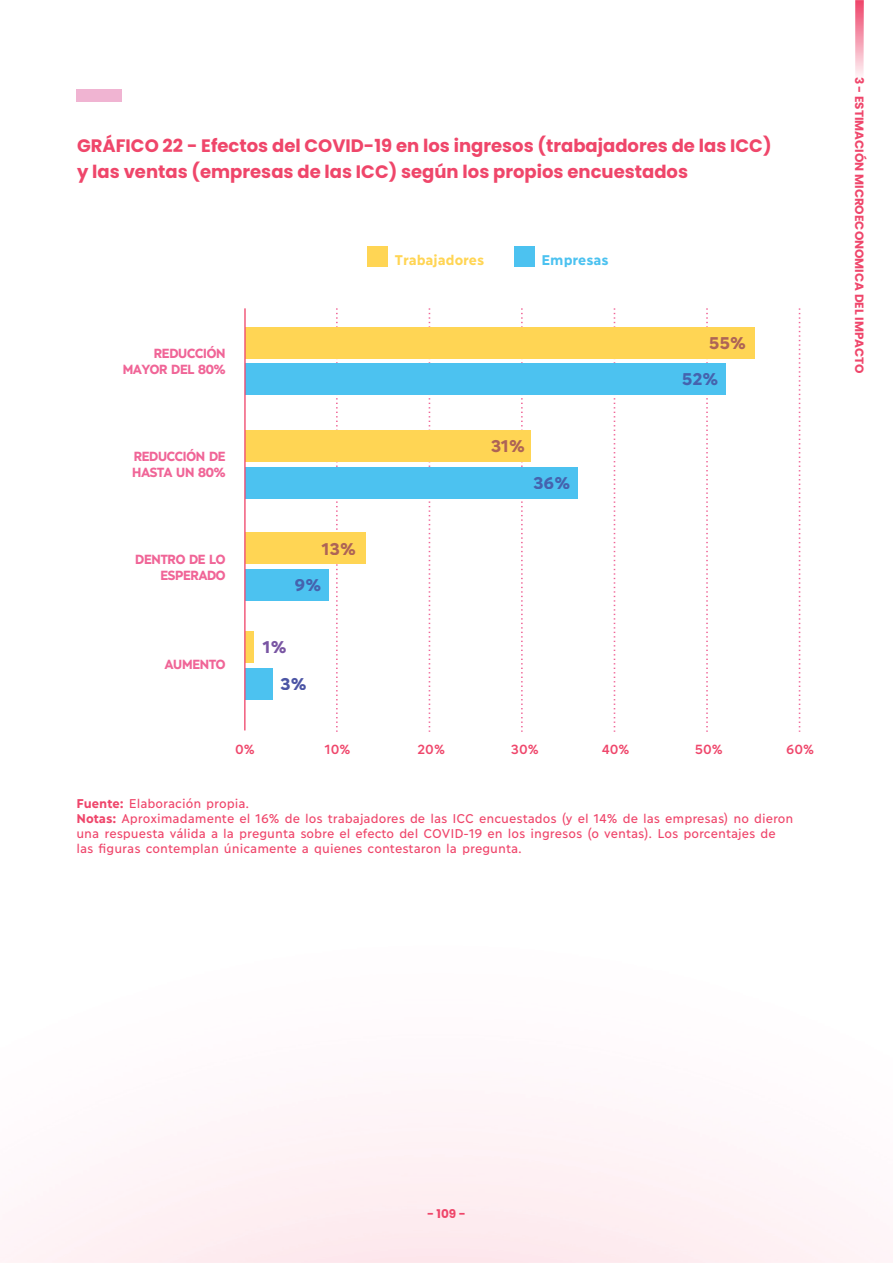
<style>
.page{position:relative;width:893px;height:1263px;background:#fff}
.page>*{position:absolute;margin:0;border:0;box-sizing:border-box;transform-origin:0 0}
.t1{font:700 18px/25.5px "Poppins";color:#ef466a}
.t2{font:700 16.95px "Ilisarniq";color:#ae6456}
.t3{font:700 16.95px "Ilisarniq";color:#4563ae}
.t4{font:700 16.95px "Ilisarniq";color:#7955a3}
.t5{font:700 16.95px "Ilisarniq";color:#4c55a5}
.t6{font:700 14.1px "Ilisarniq";color:#ffd554}
.t7{font:700 14.1px "Ilisarniq";color:#4cc2f0}
.t8{font:700 13.2px/15.9px "Ilisarniq";letter-spacing:-.065em;color:#f06597;text-align:right}
.t9{font:600 13.2px "Ilisarniq";color:#ef466b}
.t10{font:12.75px/15.1px "Ilisarniq";color:#ef466b}
.t11{font:700 12px "Poppins";color:#ef466b}
.t12{font:700 12px "Poppins";color:#ef466a}
.s1{font-weight:700}
</style>
<div class="page">
<svg style="left:855px;top:0;width:9px;height:77px"></svg>
<img style="left:0;top:434px;width:893px;height:829px">
<svg style="left:706px;top:308px;width:2px;height:424px"></svg>
<svg style="left:614px;top:308px;width:1px;height:424px"></svg>
<svg style="left:521px;top:308px;width:2px;height:424px"></svg>
<svg style="left:429px;top:308px;width:1px;height:424px"></svg>
<svg style="left:336px;top:308px;width:2px;height:424px"></svg>
<div style="left:245px;top:327px;width:510px;height:31px;background:#ffd554"></div>
<div style="left:245px;top:364px;width:481px;height:31px;background:#4cc2f0"></div>
<svg style="left:799px;top:308px;width:1px;height:424px"></svg>
<div style="left:245px;top:430px;width:286px;height:31px;background:#ffd554"></div>
<div style="left:245px;top:467px;width:332px;height:31px;background:#4cc2f0"></div>
<div style="left:245px;top:533px;width:120px;height:31px;background:#ffd554"></div>
<div style="left:245px;top:570px;width:83px;height:31px;background:#4cc2f0"></div>
<div style="left:245px;top:631px;width:8px;height:31px;background:#ffd554"></div>
<div style="left:245px;top:668px;width:28px;height:31px;background:#4cc2f0"></div>
<img style="left:263px;top:641px;width:23px;height:12px">
<img style="left:281px;top:678px;width:25px;height:12px">
<hr style="left:244px;top:308px;width:2px;height:422px;background:#ef466b">
<div style="left:514px;top:247px;width:20px;height:20px;background:#4cc2f0"></div>
<div style="left:368px;top:247px;width:20px;height:20px;background:#ffd554"></div>
<div style="left:76px;top:89px;width:46px;height:13px;background:#f0b4d2"></div>
<h1 class="t1" style="left:77px;top:133px;width:696px">GRÁFICO 22 - Efectos del COVID-19 en los ingresos (trabajadores de las ICC) y las ventas (empresas de las ICC) según los propios encuestados</h1>
<p class="t6" style="left:395px;top:252px;width:91px">Trabajadores</p>
<p class="t7" style="left:541px;top:252px;width:69px">Empresas</p>
<p class="t8" style="left:123px;top:346px;width:105px">REDUCCIÓN<br>MAYOR DEL 80%</p>
<p class="t8" style="left:132px;top:449px;width:95px;text-align:left">REDUCCIÓN DE<br>HASTA UN 80%</p>
<p class="t8" style="left:135px;top:551px;width:92px">DENTRO DE LO<br>ESPERADO</p>
<p class="t8" style="left:164px;top:656px;width:63px">AUMENTO</p>
<h2 class="t2" style="left:322px;top:539px;width:36px">13%</h2>
<h2 class="t3" style="left:295px;top:575px;width:28px">9%</h2>
<h2 class="t4" style="left:263px;top:637px;width:25px">1%</h2>
<h2 class="t5" style="left:280px;top:674px;width:28px">3%</h2>
<h2 class="t2" style="left:491px;top:436px;width:36px">31%</h2>
<h2 class="t3" style="left:533px;top:473px;width:39px">36%</h2>
<h2 class="t2" style="left:709px;top:333px;width:39px">55%</h2>
<h2 class="t3" style="left:682px;top:370px;width:38px">52%</h2>
<p class="t9" style="left:235px;top:742px;width:21px">0%</p>
<p class="t9" style="left:325px;top:742px;width:27px">10%</p>
<p class="t9" style="left:418px;top:742px;width:29px">20%</p>
<p class="t9" style="left:511px;top:742px;width:29px">30%</p>
<p class="t9" style="left:602px;top:742px;width:29px">40%</p>
<p class="t9" style="left:695px;top:742px;width:30px">50%</p>
<p class="t9" style="left:786px;top:742px;width:30px">60%</p>
<p class="t10" style="left:76px;top:796px;width:718px"><span class="s1">Fuente:</span> Elaboración propia.<br><span class="s1">Notas:</span> Aproximadamente el 16% de los trabajadores de las ICC encuestados (y el 14% de las empresas) no dieron una respuesta válida a la pregunta sobre el efecto del COVID-19 en los ingresos (o ventas). Los porcentajes de las figuras contemplan únicamente a quienes contestaron la pregunta.</p>
<p class="t11" style="left:868px;top:77px;width:298px;rotate:90deg">3 - ESTIMACIÓN MICROECONOMICA DEL IMPACTO</p>
<p class="t12" style="left:427px;top:1205px;width:40px">- 109 -</p>
</div>
